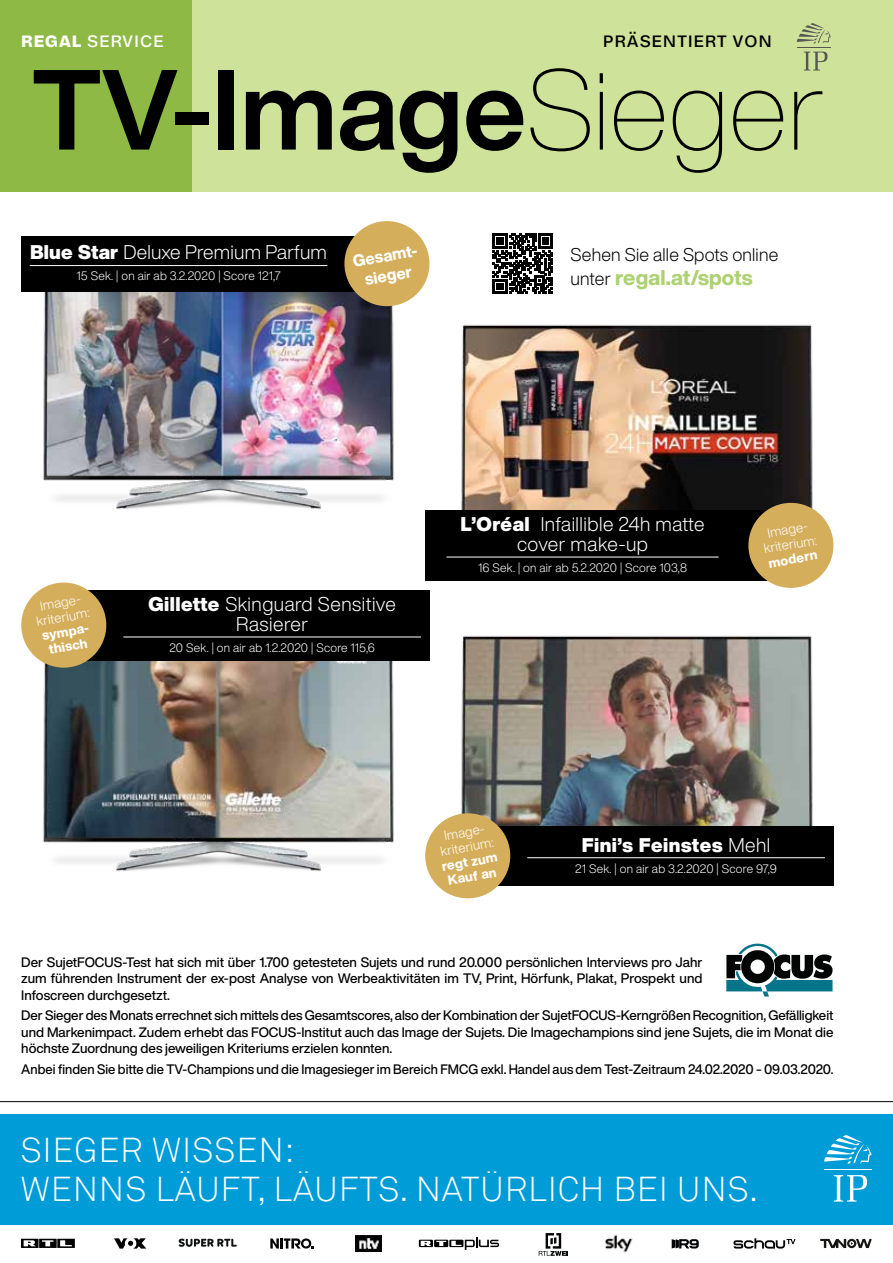
<style>
.page{position:relative;width:893px;height:1263px;background:#fff}
.page>*{position:absolute;margin:0;border:0;box-sizing:border-box;transform-origin:0 0}
.t1{font:700 111.75px "Helvetica Now Display";color:#000}
.t2{font:300 34.5px/39px "Akkurat";letter-spacing:.02em;color:#fff}
.t3{font:800 21px "Helvetica Now Display";letter-spacing:.01em;color:#aed172}
.t4{font:300 19.5px/19.5px "Helvetica Now Display";letter-spacing:.025em;color:#fff;text-align:center}
.t5{font:900 19.5px "Helvetica Now Display";letter-spacing:.025em;color:#fff}
.t6{font:300 18px "Helvetica Now Display";letter-spacing:.01em;color:#000}
.t7{font:800 16.5px/19.5px "Helvetica Now Display";color:#fff;text-align:center;scale:.96 1}
.t8{font:500 15px "Helvetica Now Micro";letter-spacing:.04em;color:#000}
.t9{font:500 15px "Helvetica Now Micro";letter-spacing:.04em;color:#fff}
.t10{font:500 13.5px/16.5px "Helvetica Now Display";color:#000;text-align:justify}
.t11{font:300 13.2px/14.9px "Helvetica Now Display";color:#fff;text-align:center}
.t12{font:800 13.2px/14.9px "Helvetica Now Display";color:#fff;text-align:center}
.t13{font:300 12px "Helvetica Now Display";letter-spacing:.02em;color:#fff}
.s1{font-weight:800}
.s2{font-weight:100}
.s3{font-weight:900}
.s4{font-weight:300;font-size:18px;color:#000}
.s5{font-weight:300}
</style>
<div class="page">
<img style="left:43px;top:660px;width:359px;height:211px">
<div style="left:0;top:0;width:893px;height:191px;background:#cfe299"></div>
<div style="left:0;top:0;width:191px;height:191px;background:#8db944"></div>
<svg style="left:726px;top:943px;width:107px;height:53px"></svg>
<hr style="left:0;top:1101px;width:893px;height:1px;background:#000">
<svg style="left:21px;top:1239px;width:54px;height:9px"></svg>
<svg style="left:539px;top:1233px;width:29px;height:23px"></svg>
<svg style="left:179px;top:1238px;width:58px;height:9px"></svg>
<svg style="left:114px;top:1238px;width:32px;height:10px"></svg>
<svg style="left:270px;top:1238px;width:44px;height:10px"></svg>
<svg style="left:672px;top:1239px;width:27px;height:9px"></svg>
<img style="left:604px;top:1234px;width:29px;height:19px">
<svg style="left:820px;top:1239px;width:52px;height:9px"></svg>
<img style="left:355px;top:1235px;width:27px;height:16px">
<svg style="left:419px;top:1237px;width:80px;height:13px"></svg>
<svg style="left:733px;top:1238px;width:62px;height:10px"></svg>
<div style="left:0;top:1114px;width:893px;height:110px;background:#009cd7"></div>
<hr style="left:892px;top:1114px;width:1px;height:111px;background:#009cd7">
<svg style="left:834px;top:1175px;width:33px;height:26px"></svg>
<svg style="left:824px;top:1135px;width:47px;height:29px"></svg>
<hr style="left:824px;top:1169px;width:47px;height:1px;background:#fff">
<img style="left:34px;top:291px;width:368px;height:218px">
<img style="left:461px;top:324px;width:360px;height:191px">
<img style="left:460px;top:635px;width:353px;height:191px">
<div style="left:64px;top:590px;width:365px;height:70px;background:#000"></div>
<hr style="left:123px;top:637px;width:298px;height:1px;background:#fff">
<div style="left:21px;top:583px;width:85px;height:85px;background:#d5ae5b;border-radius:50%"></div>
<div style="left:468px;top:826px;width:365px;height:59px;background:#000"></div>
<hr style="left:527px;top:857px;width:298px;height:1px;background:#fff">
<div style="left:425px;top:813px;width:85px;height:85px;background:#d5ae5b;border-radius:50%"></div>
<div style="left:425px;top:510px;width:366px;height:70px;background:#000"></div>
<hr style="left:446px;top:557px;width:273px;height:1px;background:#fff">
<div style="left:748px;top:503px;width:85px;height:85px;background:#d5ae5b;border-radius:50%"></div>
<div style="left:21px;top:236px;width:366px;height:55px;background:#000"></div>
<hr style="left:30px;top:265px;width:297px;height:1px;background:#fff">
<div style="left:344px;top:221px;width:85px;height:85px;background:#d5ae5b;border-radius:50%"></div>
<svg style="left:804px;top:52px;width:23px;height:18px"></svg>
<svg style="left:797px;top:23px;width:34px;height:21px"></svg>
<hr style="left:797px;top:47px;width:34px;height:1px;background:#575654">
<svg style="left:493px;top:234px;width:60px;height:60px"></svg>
<p class="t9" style="left:21px;top:31px;width:144px"><span class="s1">REGAL</span> SERVICE</p>
<p class="t8" style="left:603px;top:31px;width:171px">PRÄSENTIERT VON</p>
<h1 class="t1" style="left:32px;top:33px;width:794px">TV-Image<span class="s2">Sieger</span></h1>
<h3 class="t4" style="left:30px;top:243px;width:298px"><span class="s3">Blue Star</span> Deluxe Premium Parfum</h3>
<p class="t13" style="left:77px;top:268px;width:205px">15 Sek. | on air ab 3.2.2020 | Score 121,7</p>
<p class="t7" style="left:352px;top:252px;width:72px;rotate:-10deg">Gesamt&shy;sieger</p>
<h3 class="t6" style="left:570px;top:242px;width:209px">Sehen Sie alle Spots online</h3>
<h3 class="t3" style="left:570px;top:263px;width:184px"><span class="s4">unter</span> regal.at/spots</h3>
<h3 class="t4" style="left:460px;top:515px;width:246px"><span class="s3">L’Oréal</span> Infaillible 24h matte cover make-up</h3>
<p class="t13" style="left:478px;top:559px;width:211px">16 Sek. | on air ab 5.2.2020 | Score 103,8</p>
<p class="t11" style="left:760px;top:527px;width:55px;rotate:-10deg">Image&shy;kriterium:</p>
<p class="t12" style="left:767px;top:556px;width:51px;rotate:-10deg">modern</p>
<p class="t11" style="left:33px;top:600px;width:55px;rotate:-10deg">Image&shy;kriterium:</p>
<p class="t12" style="left:41px;top:628px;width:50px;rotate:-10deg">sympa&shy;thisch</p>
<h3 class="t4" style="left:148px;top:594px;width:249px"><span class="s3">Gillette</span> Skinguard Sensitive<br>Rasierer</h3>
<p class="t13" style="left:169px;top:639px;width:207px">20 Sek. | on air ab 1.2.2020 | Score 115,6</p>
<p class="t11" style="left:437px;top:829px;width:55px;rotate:-10deg">Image&shy;kriterium:</p>
<p class="t12" style="left:441px;top:859px;width:58px;text-align:left;rotate:-10deg">regt zum<br>Kauf an</p>
<h3 class="t5" style="left:582px;top:831px;width:190px">Fini’s Feinstes <span class="s5">Mehl</span></h3>
<p class="t13" style="left:575px;top:860px;width:203px">21 Sek. | on air ab 3.2.2020 | Score 97,9</p>
<p class="t10" style="left:21px;top:953px;width:683px">Der SujetFOCUS-Test hat sich mit über 1.700 getesteten Sujets und rund 20.000 persönlichen Interviews pro Jahr zum führenden Instrument der ex-post Analyse von Werbeaktivitäten im TV, Print, Hörfunk, Plakat, Prospekt und Infoscreen durchgesetzt.</p>
<p class="t10" style="left:21px;top:1007px;width:814px">Der Sieger des Monats errechnet sich mittels des Gesamtscores, also der Kombination der SujetFOCUS-Kerngrößen Recognition, Gefälligkeit und Markenimpact. Zudem erhebt das FOCUS-Institut auch das Image der Sujets. Die Imagechampions sind jene Sujets, die im Monat die höchste Zuordnung des jeweiligen Kriteriums erzielen konnten.</p>
<p class="t10" style="left:21px;top:1061px;width:814px">Anbei finden Sie bitte die TV-Champions und die Imagesieger im Bereich FMCG exkl. Handel aus dem Test-Zeitraum 24.02.2020 - 09.03.2020.</p>
<h2 class="t2" style="left:20px;top:1130px;width:739px">SIEGER WISSEN:<br>WENNS LÄUFT, LÄUFTS. NATÜRLICH BEI UNS.</h2>
</div>
